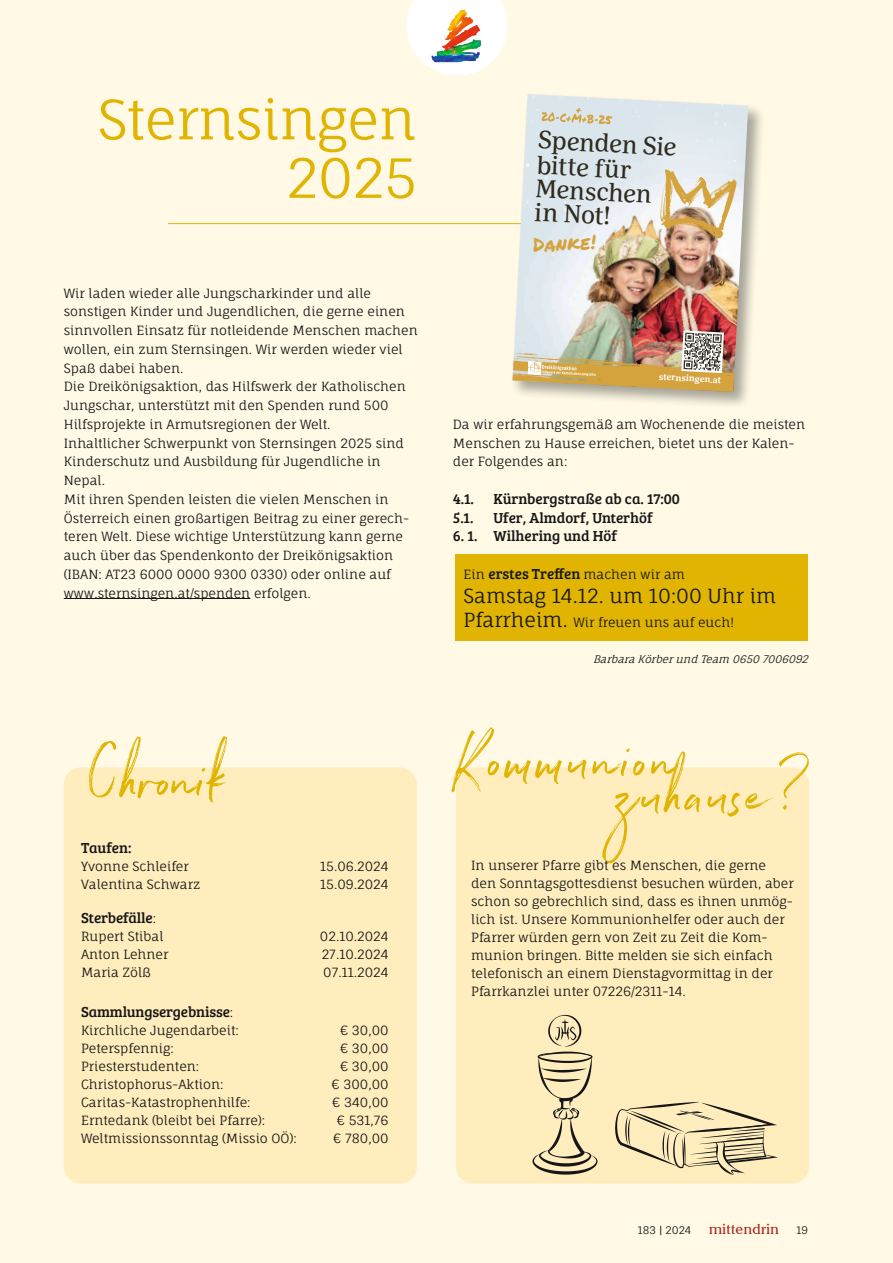
<style>
.page{position:relative;width:893px;height:1263px;background:#fff9e5}
.page>*{position:absolute;margin:0;border:0;box-sizing:border-box;transform-origin:0 0}
.t1{font:70.5px "Northwell Alt";letter-spacing:.05em;color:#e0b400}
.t2{font:70.5px "Northwell Alt";color:#e0b400}
.t3{font:54px/58.5px "Fauna One";letter-spacing:-.015em;color:#e0b400;text-align:right}
.t4{font:25.2px/24.2px "Marselis Serif OT";color:#2f2b1e}
.t5{font:19.5px "Fauna One";color:#151616}
.t6{font:19.5px "Permanent Marker";color:#d4a33e}
.pfarre_zwiti{font:15px "Bree Serif";color:#151616}
.t7{font:14.25px "Cheltenham IT Cby BT";letter-spacing:.02em;color:#a8251c}
.t8{font:12.75px/18.8px "Fauna One";color:#151616}
.t9{font:italic 10.5px "Fauna One";color:#151616}
.t10{font:10.5px "Fauna One";color:#151616}
.t11{font:700 9px "Marselis Serif OT";color:#fff}
.s1{font-family:"Fauna One";font-size:12.75px}
.s2{font-family:"Bree Serif";font-size:15px}
.s3{font-size:19.5px}
</style>
<div class="page">
<div style="left:64px;top:767px;width:353px;height:416px;background:#ffedbd;border-radius:17px"></div>
<svg style="left:407px;top:0;width:101px;height:76px"></svg>
<img style="left:422px;top:10px;width:62px;height:53px">
<hr style="left:168px;top:223px;width:495px;height:1px;background:#e0b400">
<hr style="left:64px;top:598px;width:186px;height:1px;background:#151616">
<div style="left:455px;top:554px;width:353px;height:87px;background:#e0b400"></div>
<div style="left:510px;top:91px;width:255px;height:319px;background:#151616;opacity:.38"></div>
<img style="left:513px;top:94px;width:235px;height:298px">
<svg style="left:632px;top:94px;width:116px;height:145px;background:#e1ded3"></svg>
<img style="left:513px;top:330px;width:222px;height:62px">
<svg style="left:513px;top:233px;width:3px;height:9px"></svg>
<svg style="left:744px;top:246px;width:5px;height:9px"></svg>
<div style="left:456px;top:767px;width:353px;height:416px;background:#ffedbd;border-radius:17px"></div>
<svg style="left:532px;top:1015px;width:65px;height:159px"></svg>
<svg style="left:615px;top:1102px;width:163px;height:73px"></svg>
<p class="t3" style="left:98px;top:90px;width:320px">Sternsingen<br>2025</p>
<p class="t8" style="left:64px;top:283px;width:355px">Wir laden wieder alle Jungscharkinder und alle sonstigen Kinder und Jugendlichen, die gerne einen sinnvollen Einsatz für notleidende Menschen machen wollen, ein zum Sternsingen. Wir werden wieder viel Spaß dabei haben.</p>
<p class="t8" style="left:64px;top:377px;width:344px">Die Dreikönigsaktion, das Hilfswerk der Katholischen<br>Jungschar, unterstützt mit den Spenden rund 500<br>Hilfsprojekte in Armutsregionen der Welt.</p>
<p class="t8" style="left:64px;top:433px;width:342px">Inhaltlicher Schwerpunkt von Sternsingen 2025 sind<br>Kinderschutz und Ausbildung für Jugendliche in<br>Nepal.</p>
<p class="t8" style="left:64px;top:490px;width:347px">Mit ihren Spenden leisten die vielen Menschen in Österreich einen großartigen Beitrag zu einer gerech&shy;teren Welt. Diese wichtige Unterstützung kann gerne auch über das Spendenkonto der Dreikönigsaktion (IBAN: AT23 6000 0000 9300 0330) oder online auf www.sternsingen.at/spenden erfolgen.</p>
<p class="t2" style="left:87px;top:729px;width:142px">Chronik</p>
<p class="pfarre_zwiti" style="left:81px;top:836px;width:52px">Taufen:</p>
<p class="t8" style="left:81px;top:856px;width:109px">Yvonne Schleifer</p>
<p class="t8" style="left:320px;top:856px;width:70px">15.06.2024</p>
<p class="t8" style="left:81px;top:874px;width:121px">Valentina Schwarz</p>
<p class="t8" style="left:320px;top:874px;width:70px">15.09.2024</p>
<p class="pfarre_zwiti" style="left:81px;top:907px;width:77px">Sterbefälle<span class="s1">:</span></p>
<p class="t8" style="left:81px;top:927px;width:84px">Rupert Stibal</p>
<p class="t8" style="left:320px;top:927px;width:70px">02.10.2024</p>
<p class="t8" style="left:81px;top:945px;width:89px">Anton Lehner</p>
<p class="t8" style="left:322px;top:945px;width:68px">27.10.2024</p>
<p class="t8" style="left:81px;top:963px;width:71px">Maria Zölß</p>
<p class="t8" style="left:323px;top:963px;width:67px">07.11.2024</p>
<p class="pfarre_zwiti" style="left:81px;top:1000px;width:154px">Sammlungsergebnisse<span class="s1">:</span></p>
<p class="t8" style="left:81px;top:1020px;width:159px">Kirchliche Jugendarbeit:</p>
<p class="t8" style="left:340px;top:1020px;width:50px">€ 30,00</p>
<p class="t8" style="left:81px;top:1038px;width:94px">Peterspfennig:</p>
<p class="t8" style="left:340px;top:1038px;width:50px">€ 30,00</p>
<p class="t8" style="left:81px;top:1056px;width:120px">Priesterstudenten:</p>
<p class="t8" style="left:340px;top:1056px;width:50px">€ 30,00</p>
<p class="t8" style="left:81px;top:1074px;width:144px">Christophorus-Aktion:</p>
<p class="t8" style="left:332px;top:1074px;width:58px">€ 300,00</p>
<p class="t8" style="left:81px;top:1092px;width:171px">Caritas-Katastrophenhilfe:</p>
<p class="t8" style="left:333px;top:1092px;width:57px">€ 340,00</p>
<p class="t8" style="left:81px;top:1110px;width:186px">Erntedank (bleibt bei Pfarre):</p>
<p class="t8" style="left:337px;top:1110px;width:53px">€ 531,76</p>
<p class="t8" style="left:81px;top:1128px;width:217px">Weltmissionssonntag (Missio OÖ):</p>
<p class="t8" style="left:333px;top:1128px;width:57px">€ 780,00</p>
<p class="t4" style="left:539px;top:127px;width:140px;rotate:3deg">Spenden Sie bitte für<br>Menschen in Not!</p>
<p class="t6" style="left:532px;top:231px;width:64px;rotate:-3deg">Danke!</p>
<p class="t11" style="left:659px;top:371px;width:64px;rotate:3deg">sternsingen.at</p>
<p class="t8" style="left:453px;top:415px;width:354px">Da wir erfahrungsgemäß am Wochenende die meisten<br>Menschen zu Hause erreichen, bietet uns der Kalen&shy;der Folgendes an:</p>
<p class="pfarre_zwiti" style="left:453px;top:488px;width:23px">4.1.</p>
<p class="pfarre_zwiti" style="left:493px;top:488px;width:188px">Kürnbergstraße ab ca. 17:00</p>
<p class="pfarre_zwiti" style="left:453px;top:506px;width:22px">5.1.</p>
<p class="pfarre_zwiti" style="left:493px;top:506px;width:161px">Ufer, Almdorf, Unterhöf</p>
<p class="pfarre_zwiti" style="left:453px;top:525px;width:166px">6. 1. Wilhering und Höf</p>
<p class="t8" style="left:463px;top:565px;width:223px">Ein <span class="s2">erstes Treffen</span> machen wir am</p>
<p class="t5" style="left:463px;top:584px;width:314px">Samstag 14.12. um 10:00 Uhr im</p>
<p class="t8" style="left:463px;top:613px;width:272px"><span class="s3">Pfarrheim.</span> Wir freuen uns auf euch!</p>
<p class="t9" style="left:593px;top:652px;width:220px">BarbaraKörberund Team 0650 7006092</p>
<p class="t1" style="left:455px;top:710px;width:225px">Kommunion</p>
<p class="t1" style="left:616px;top:744px;width:195px">zuhause?</p>
<p class="t8" style="left:471px;top:856px;width:324px;line-height:18px">In unserer Pfarre gibt es Menschen, die gerne den Sonntagsgottesdienst besuchen würden, aber schon so gebrechlich sind, dass es ihnen unmög&shy;lich ist. Unsere Kommunionhelfer oder auch der Pfarrer würden gern von Zeit zu Zeit die Kom&shy;munion bringen. Bitte melden sie sich einfach telefonisch an einem Dienstagvormittag in der Pfarrkanzlei unter 07226/2311-14.</p>
<p class="t10" style="left:638px;top:1223px;width:55px">183 | 2024</p>
<p class="t7" style="left:709px;top:1220px;width:71px">mittendrin</p>
<p class="t10" style="left:796px;top:1223px;width:13px">19</p>
</div>
